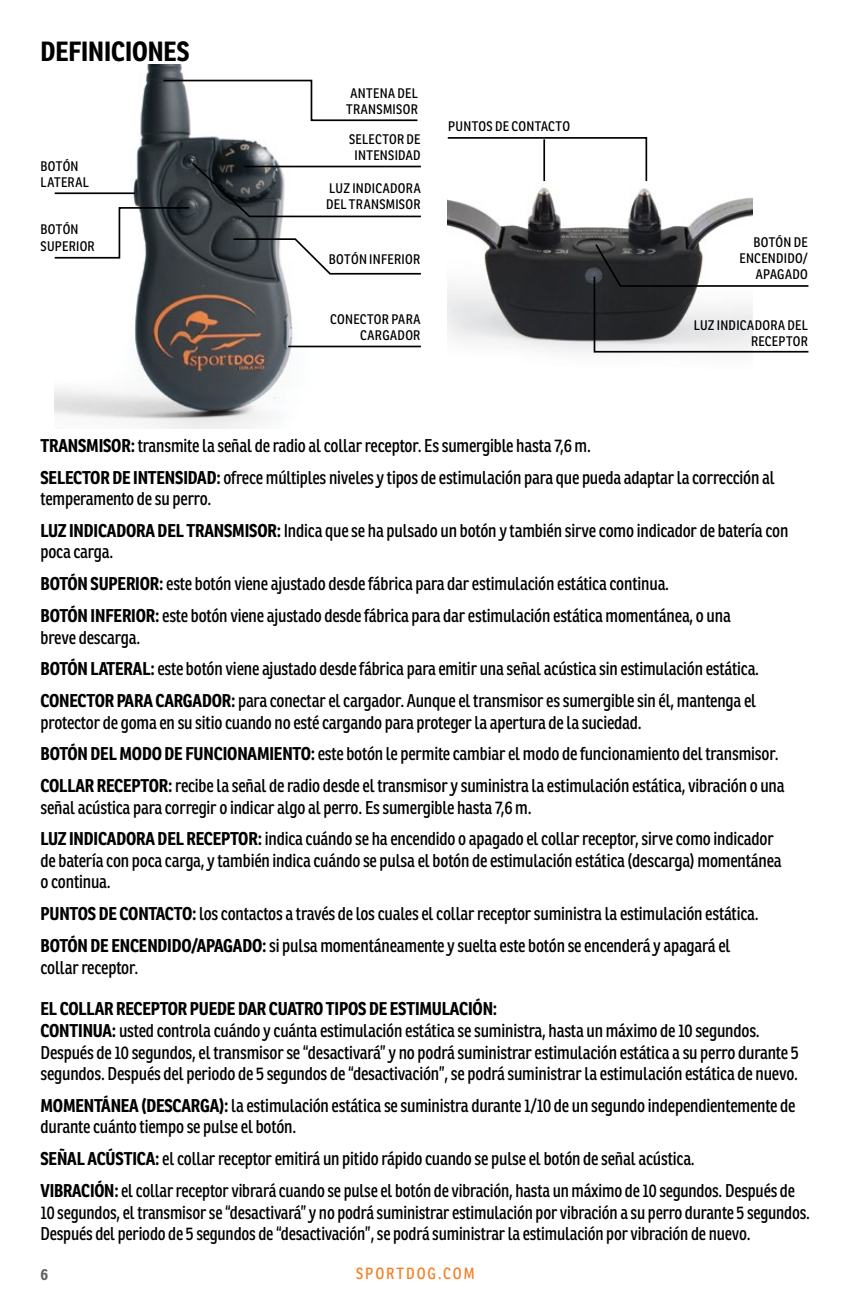
<style>
.page{position:relative;width:851px;height:1296px;background:#fff}
.page>*{position:absolute;margin:0;border:0;box-sizing:border-box;transform-origin:0 0}
.t1{font:700 27px "Ronnia Cond";letter-spacing:-.005em;color:#000}
.t2{font:18px/31.7px "Ronnia Cond";letter-spacing:-.01em;color:#000}
.t3{font:18px/21.6px "Ronnia Cond";letter-spacing:-.01em;color:#000;scale:.96 1}
.t4{font:15.75px "Ronnia Cond";letter-spacing:.12em;color:#f58025}
.t5{font:700 15.75px "Ronnia Cond";color:#636466}
.t6{font:13.5px/16.2px "Ronnia Cond";letter-spacing:.02em;color:#000}
.s1{font-weight:700}
</style>
<div class="page">
<img style="left:55px;top:65px;width:304px;height:364px">
<svg style="left:162px;top:79px;width:256px;height:43px"></svg>
<hr style="left:288px;top:346px;width:133px;height:1px;background:#000">
<svg style="left:54px;top:161px;width:367px;height:114px"></svg>
<img style="left:448px;top:187px;width:304px;height:165px">
<svg style="left:447px;top:137px;width:201px;height:45px"></svg>
<hr style="left:543px;top:139px;width:2px;height:42px;background:#000">
<svg style="left:592px;top:242px;width:217px;height:111px"></svg>
<h1 class="t1" style="left:40px;top:34px;width:151px">DEFINICIONES</h1>
<p class="t6" style="left:41px;top:158px;width:50px">BOTÓN<br>LATERAL</p>
<p class="t6" style="left:41px;top:221px;width:56px">BOTÓN<br>SUPERIOR</p>
<p class="t6" style="left:346px;top:85px;width:73px;text-align:center">ANTENA DEL<br>TRANSMISOR</p>
<p class="t6" style="left:349px;top:131px;width:73px;text-align:center">SELECTOR DE<br>INTENSIDAD</p>
<p class="t6" style="left:326px;top:180px;width:96px">LUZ INDICADORA<br>DEL TRANSMISOR</p>
<p class="t6" style="left:329px;top:251px;width:93px">BOTÓN INFERIOR</p>
<p class="t6" style="left:330px;top:311px;width:92px;text-align:right">CONECTOR PARA<br>CARGADOR</p>
<p class="t6" style="left:448px;top:118px;width:123px">PUNTOS DE CONTACTO</p>
<p class="t6" style="left:739px;top:234px;width:70px;text-align:right">BOTÓN DE<br>ENCENDIDO/<br>APAGADO</p>
<p class="t6" style="left:693px;top:317px;width:116px;text-align:right">LUZ INDICADORA DEL<br>RECEPTOR</p>
<p class="t2" style="left:40px;top:429px;width:735px"><span class="s1">TRANSMISOR:</span> transmite la señal de radio al collar receptor. Es sumergible hasta 7,6 m.<br><span class="s1">SELECTOR DE INTENSIDAD:</span> ofrece múltiples niveles y tipos de estimulación para que pueda adaptar la corrección al</p>
<p class="t2" style="left:40px;top:483px;width:749px">temperamento de su perro.<br><span class="s1">LUZ INDICADORA DEL TRANSMISOR:</span> Indica que se ha pulsado un botón y también sirve como indicador de batería con</p>
<p class="t2" style="left:40px;top:536px;width:691px">poca carga.<br><span class="s1">BOTÓN SUPERIOR:</span> este botón viene ajustado desde fábrica para dar estimulación estática continua.<br><span class="s1">BOTÓN INFERIOR:</span> este botón viene ajustado desde fábrica para dar estimulación estática momentánea, o una</p>
<p class="t2" style="left:40px;top:621px;width:720px">breve descarga.<br><span class="s1">BOTÓN LATERAL:</span> este botón viene ajustado desde fábrica para emitir una señal acústica sin estimulación estática.<br><span class="s1">CONECTOR PARA CARGADOR:</span> para conectar el cargador. Aunque el transmisor es sumergible sin él, mantenga el</p>
<p class="t2" style="left:40px;top:706px;width:745px">protector de goma en su sitio cuando no esté cargando para proteger la apertura de la suciedad.<br><span class="s1">BOTÓN DEL MODO DE FUNCIONAMIENTO:</span> este botón le permite cambiar el modo de funcionamiento del transmisor.<br><span class="s1">COLLAR RECEPTOR:</span> recibe la señal de radio desde el transmisor y suministra la estimulación estática, vibración o una</p>
<p class="t2" style="left:40px;top:791px;width:734px">señal acústica para corregir o indicar algo al perro. Es sumergible hasta 7,6 m.<br><span class="s1">LUZ INDICADORA DEL RECEPTOR:</span> indica cuándo se ha encendido o apagado el collar receptor, sirve como indicador</p>
<p class="t2" style="left:40px;top:850px;width:742px;line-height:21.6px">de batería con poca carga, y también indica cuándo se pulsa el botón de estimulación estática (descarga) momentánea o continua.</p>
<p class="t2" style="left:40px;top:898px;width:719px"><span class="s1">PUNTOS DE CONTACTO:</span> los contactos a través de los cuales el collar receptor suministra la estimulación estática.<br><span class="s1">BOTÓN DE ENCENDIDO/APAGADO:</span> si pulsa momentáneamente y suelta este botón se encenderá y apagará el</p>
<p class="t2" style="left:40px;top:951px;width:99px">collar receptor.</p>
<p class="t2" style="left:40px;top:998px;width:759px;line-height:21.6px"><span class="s1">EL COLLAR RECEPTOR PUEDE DAR CUATRO TIPOS DE ESTIMULACIÓN:<br>CONTINUA:</span> usted controla cuándo y cuánta estimulación estática se suministra, hasta un máximo de 10 segundos.<br>Después de 10 segundos, el transmisor se “desactivará” y no podrá suministrar estimulación estática a su perro durante 5 segundos. Después del periodo de 5 segundos de “desactivación”, se podrá suministrar la estimulación estática de nuevo.</p>
<p class="t2" style="left:40px;top:1095px;width:756px;line-height:21.6px"><span class="s1">MOMENTÁNEA (DESCARGA):</span> la estimulación estática se suministra durante 1/10 de un segundo independientemente de durante cuánto tiempo se pulse el botón.</p>
<p class="t2" style="left:40px;top:1143px;width:755px"><span class="s1">SEÑAL ACÚSTICA:</span> el collar receptor emitirá un pitido rápido cuando se pulse el botón de señal acústica.<br><span class="s1">VIBRACIÓN:</span> el collar receptor vibrará cuando se pulse el botón de vibración, hasta un máximo de 10 segundos. Después de</p>
<p class="t3" style="left:40px;top:1201px;width:803px">10 segundos, el transmisor se “desactivará” y no podrá suministrar estimulación por vibración a su perro durante 5 segundos.<br>Después del periodo de 5 segundos de “desactivación”, se podrá suministrar la estimulación por vibración de nuevo.</p>
<p class="t5" style="left:40px;top:1264px;width:9px">6</p>
<p class="t4" style="left:356px;top:1264px;width:120px">SPORTDOG.COM</p>
</div>
